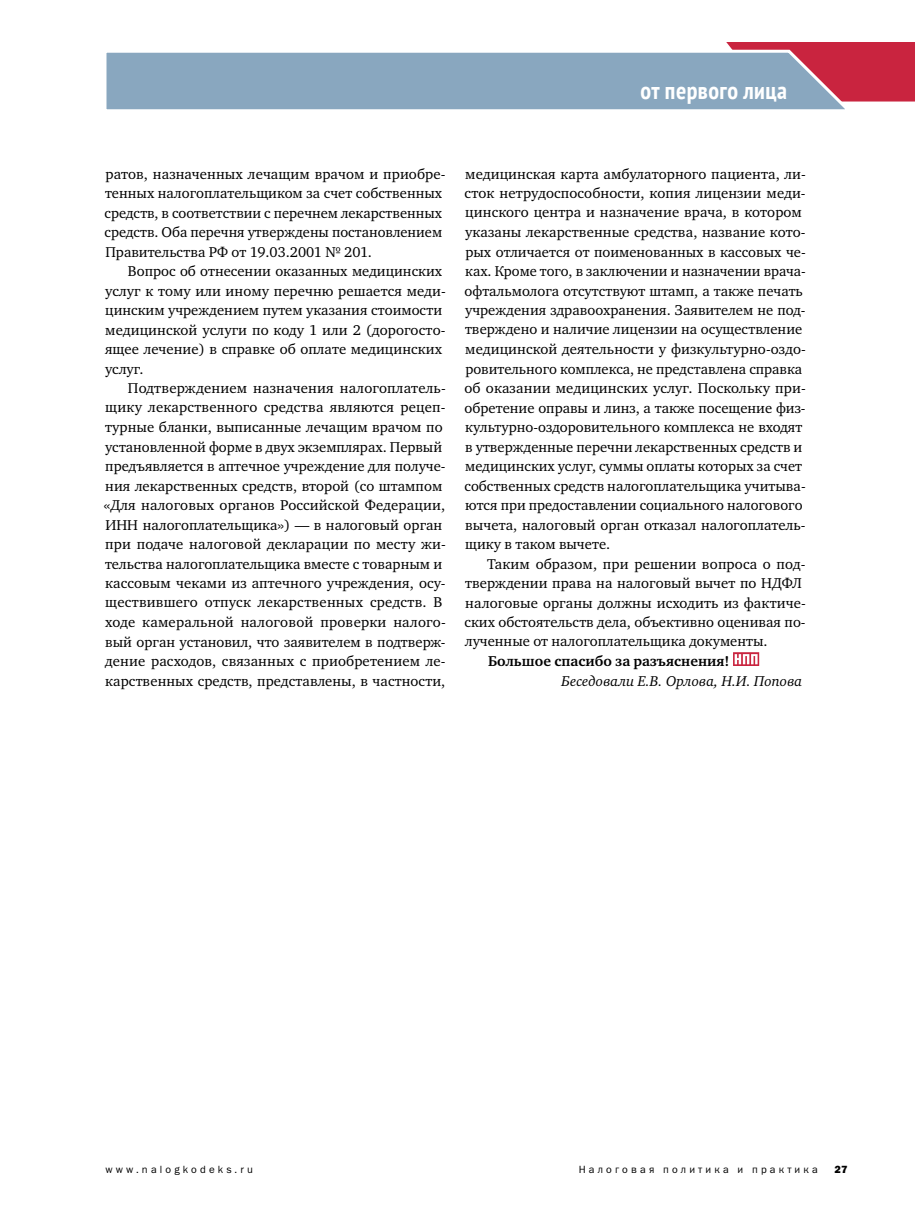
<style>
.page{position:relative;width:915px;height:1212px;background:#fff}
.page>*{position:absolute;margin:0;border:0;box-sizing:border-box;transform-origin:0 0}
.t1{font:700 condensed 24px "PT Sans";letter-spacing:.02em;color:#fff}
.t2{font:14.7px/19.5px "Charter ITC";color:#000}
.t3{font:italic 14.7px "Charter ITC";color:#000}
.t4{font:700 14.7px "Charter ITC";color:#000}
.t5{font:10.5px "Franklin Gothic Book ITC";letter-spacing:.3em;color:#000}
.t6{font:10.5px "Franklin Gothic Heavy ITC";color:#000}
</style>
<div class="page">
<div style="left:726px;top:42px;width:189px;height:60px;background:#c9243f"></div>
<svg style="left:106px;top:48px;width:747px;height:62px;background:#96a8be"></svg>
<svg style="left:733px;top:652px;width:26px;height:14px"></svg>
<h1 class="t1" style="left:640px;top:75px;width:148px">от первого лица</h1>
<p class="t2" style="left:105px;top:164px;width:343px">ратов, назначенных лечащим врачом и приобре&shy;тенных налогоплательщиком за счет собственных средств, в соответствии с перечнем лекарственных средств. Оба перечня утверждены постановлением Правительства РФ от 19.03.2001 № 201.</p>
<p class="t2" style="left:105px;top:261px;width:342px;text-indent:23px">Вопрос об отнесении оказанных медицинских услуг к тому или иному перечню решается меди&shy;цинским учреждением путем указания стоимости медицинской услуги по коду 1 или 2 (дорогосто&shy;ящее лечение) в справке об оплате медицинских услуг.</p>
<p class="t2" style="left:104px;top:378px;width:343px;text-indent:24px">Подтверждением назначения налогоплатель&shy;щику лекарственного средства являются рецеп&shy;турные бланки, выписанные лечащим врачом по установленной форме в двух экземплярах. Первый предъявляется в аптечное учреждение для получе&shy;ния лекарственных средств, второй (со штампом «Для налоговых органов Российской Федерации, ИНН налогоплательщика») — в налоговый орган при подаче налоговой декларации по месту жи&shy;тельства налогоплательщика вместе с товарным и кассовым чеками из аптечного учреждения, осу&shy;ществившего отпуск лекарственных средств. В ходе камеральной налоговой проверки налого&shy;вый орган установил, что заявителем в подтверж&shy;дение расходов, связанных с приобретением ле&shy;карственных средств, представлены, в частности,</p>
<p class="t2" style="left:465px;top:164px;width:343px">медицинская карта амбулаторного пациента, ли&shy;сток нетрудоспособности, копия лицензии меди&shy;цинского центра и назначение врача, в котором указаны лекарственные средства, название кото&shy;рых отличается от поименованных в кассовых че&shy;ках. Кроме того, в заключении и назначении врача&shy;офтальмолога отсутствуют штамп, а также печать учреждения здравоохранения. Заявителем не под&shy;тверждено и наличие лицензии на осуществление медицинской деятельности у физкультурно-оздо&shy;ровительного комплекса, не представлена справка об оказании медицинских услуг. Поскольку при&shy;обретение оправы и линз, а также посещение физ&shy;культурно-оздоровительного комплекса не входят в утвержденные перечни лекарственных средств и медицинских услуг, суммы оплаты которых за счет собственных средств налогоплательщика учитыва&shy;ются при предоставлении социального налогового вычета, налоговый орган отказал налогоплатель&shy;щику в таком вычете.</p>
<p class="t2" style="left:465px;top:554px;width:343px;text-indent:23px">Таким образом, при решении вопроса о под&shy;тверждении права на налоговый вычет по НДФЛ налоговые органы должны исходить из фактиче&shy;ских обстоятельств дела, объективно оценивая по&shy;лученные от налогоплательщика документы.</p>
<p class="t4" style="left:488px;top:652px;width:243px">Большое спасибо за разъяснения!</p>
<p class="t3" style="left:562px;top:671px;width:242px">Беседовали Е.В. Орлова, Н.И. Попова</p>
<p class="t5" style="left:105px;top:1163px;width:149px">www.nalogkodeks.ru</p>
<p class="t5" style="left:579px;top:1163px;width:241px">Налоговая политика и практика</p>
<p class="t6" style="left:835px;top:1163px;width:14px">27</p>
</div>
